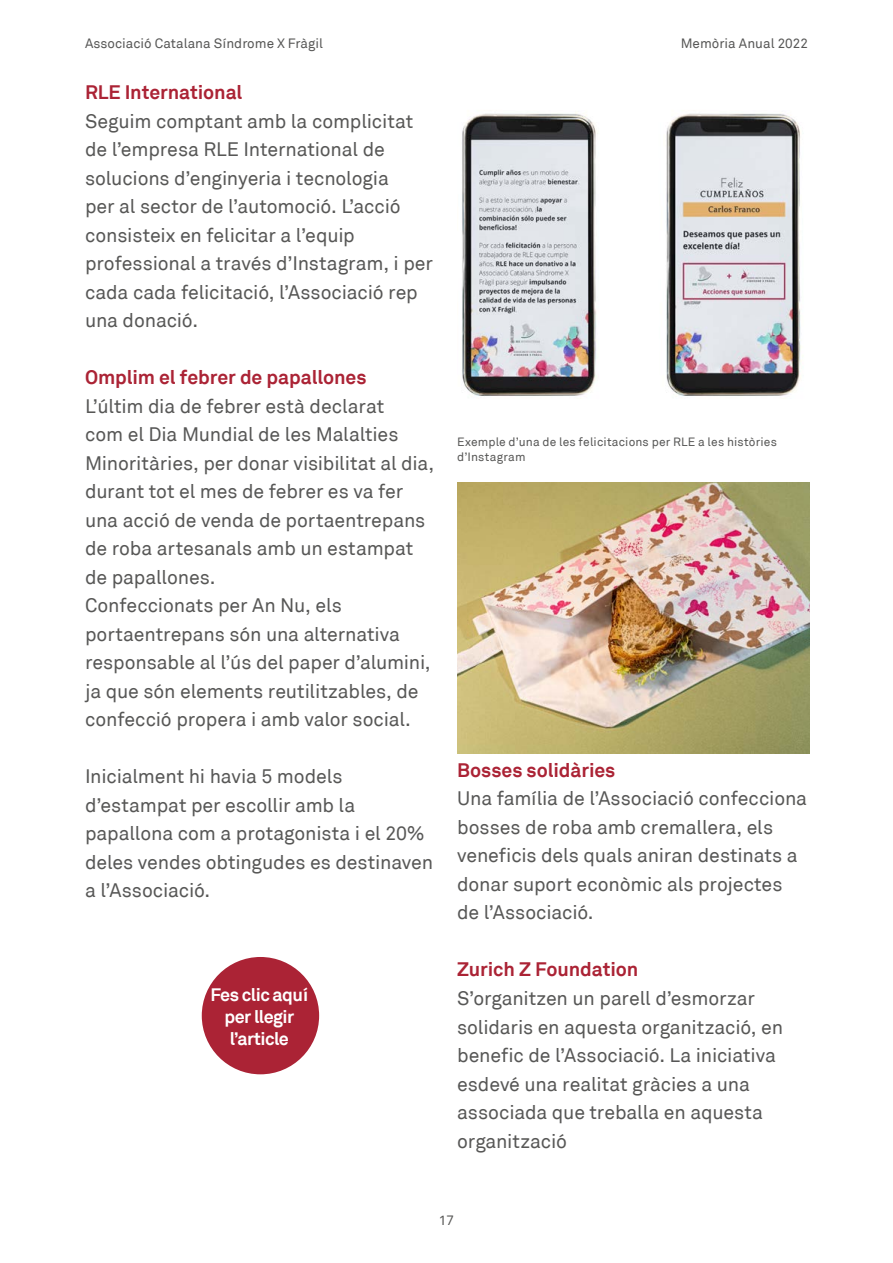
<style>
.page{position:relative;width:893px;height:1263px;background:#fff}
.page>*{position:absolute;margin:0;border:0;box-sizing:border-box;transform-origin:0 0}
.t1{font:19.5px/28.5px "Akkurat";letter-spacing:-.01em;color:#575756}
.t2{font:700 19.5px "Akkurat";letter-spacing:-.005em;color:#ab2335}
.t3{font:700 18px/21.6px "Akkurat";letter-spacing:-.03em;color:#fff;text-align:center}
.t4{font:13.5px "Akkurat";color:#575756}
.t5{font:12px/15px "Akkurat";letter-spacing:.01em;color:#575756}
</style>
<div class="page">
<img style="left:462px;top:113px;width:339px;height:283px">
<div style="left:203px;top:958px;width:115px;height:115px;background:#ab2335;border-radius:50%"></div>
<div style="left:202px;top:957px;width:117px;height:117px;border:3px solid #ab2335;border-radius:50%"></div>
<img style="left:457px;top:483px;width:352px;height:270px">
<p class="t4" style="left:85px;top:35px;width:240px">Associació Catalana Síndrome X Fràgil</p>
<p class="t4" style="left:681px;top:35px;width:129px">Memòria Anual 2022</p>
<p class="t2" style="left:85px;top:80px;width:159px">RLE International</p>
<p class="t1" style="left:85px;top:107px;width:349px">Seguim comptant amb la complicitat de l’empresa RLE International de solucions d’enginyeria i tecnologia<br>per al sector de l’automoció. L’acció consisteix en felicitar a l’equip professional a través d’Instagram, i per cada cada felicitació, l’Associació rep una donació.</p>
<p class="t2" style="left:85px;top:365px;width:283px">Omplim el febrer de papallones</p>
<p class="t1" style="left:85px;top:392px;width:351px">L’últim dia de febrer està declarat<br>com el Dia Mundial de les Malalties Minoritàries, per donar visibilitat al dia, durant tot el mes de febrer es va fer una acció de venda de portaentrepans de roba artesanals amb un estampat de papallones.<br>Confeccionats per An Nu, els portaentrepans són una alternativa responsable al l’ús del paper d’alumini, ja que són elements reutilitzables, de confecció propera i amb valor social.</p>
<p class="t1" style="left:85px;top:763px;width:350px">Inicialment hi havia 5 models d’estampat per escollir amb la papallona com a protagonista i el 20% deles vendes obtingudes es destinaven a l’Associació.</p>
<p class="t2" style="left:457px;top:758px;width:160px">Bosses solidàries</p>
<p class="t5" style="left:457px;top:434px;width:321px">Exemple d’una de les felicitacions per RLE a les històries d’Instagram</p>
<p class="t1" style="left:457px;top:785px;width:352px">Una família de l’Associació confecciona bosses de roba amb cremallera, els veneficis dels quals aniran destinats a donar suport econòmic als projectes de l’Associació.</p>
<p class="t3" style="left:211px;top:984px;width:99px">Fes clic aquí per llegir l’article</p>
<p class="t2" style="left:457px;top:957px;width:183px">Zurich Z Foundation</p>
<p class="t1" style="left:457px;top:984px;width:327px">S’organitzen un parell d’esmorzar solidaris en aquesta organització, en benefic de l’Associació. La iniciativa esdevé una realitat gràcies a una associada que treballa en aquesta organització</p>
<p class="t4" style="left:439px;top:1212px;width:17px">17</p>
</div>
